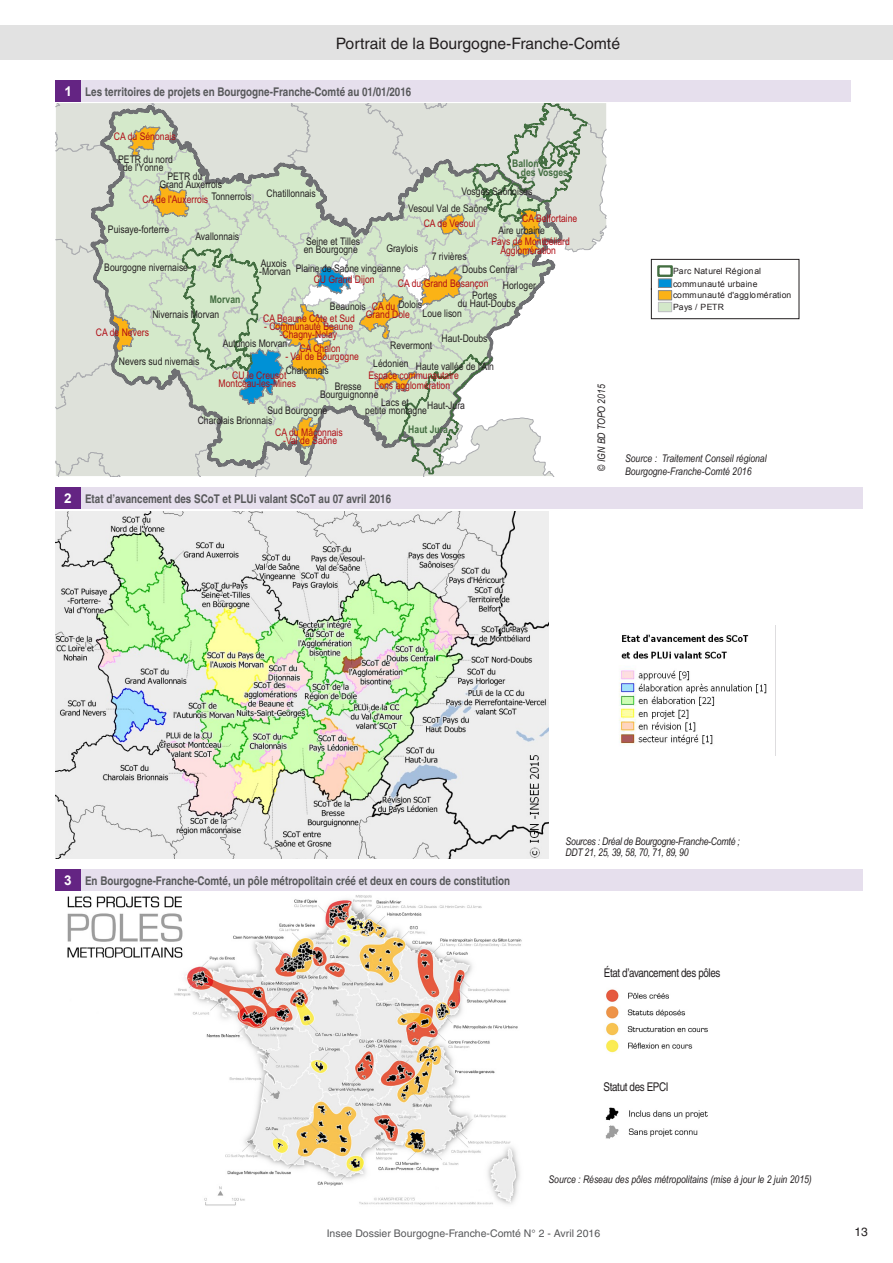
<style>
.page{position:relative;width:893px;height:1263px;background:#fff}
.page>*{position:absolute;margin:0;border:0;box-sizing:border-box;transform-origin:0 0}
.t1{font:15.75px "Helvetica";color:#231f20}
._7__Lettrine_numéro{font:700 13.5px "Arial";color:#fff}
._6_Titre_illustratio{font:700 condensed 12px "Helvetica";color:#57585a}
._9__Illustration_sou{font:condensed 12px "Helvetica";letter-spacing:-.03em;color:#231f20}
.t2{font:12px "Helvetica";color:#231f20}
.t3{font:10.5px/17px "Arial Narrow";color:#231f20}
.t4{font:10.5px/7.9px "Arial Narrow";color:#b00d15;text-align:center}
._8__Source_illustrat{font:italic 10.5px "Arial Narrow";color:#231f20}
._8__Source_illustrat-2{font:italic 10.5px "Arial Narrow";letter-spacing:-.02em;color:#231f20}
.t5{font:10.5px "Helvetica";color:#57585a}
.t6{font:700 10.5px/8.9px "Arial Narrow";color:#436e41}
.t7{font:italic 10.5px "Arial Narrow";color:#231f20}
.t8{font:8.55px/12px "Arial";color:#231f20}
</style>
<div class="page">
<div style="left:0;top:26px;width:893px;height:34px;background:#e2e2e2"></div>
<div style="left:55px;top:81px;width:26px;height:21px;background:#642483"></div>
<div style="left:81px;top:81px;width:769px;height:21px;background:#e6dfed"></div>
<div style="left:55px;top:488px;width:26px;height:21px;background:#642483"></div>
<div style="left:81px;top:488px;width:781px;height:21px;background:#e6dfed"></div>
<div style="left:55px;top:870px;width:26px;height:21px;background:#642483"></div>
<div style="left:81px;top:870px;width:781px;height:21px;background:#e6dfed"></div>
<img style="left:67px;top:895px;width:455px;height:311px">
<img style="left:606px;top:989px;width:102px;height:64px">
<img style="left:605px;top:1107px;width:103px;height:32px">
<svg style="left:55px;top:103px;width:552px;height:373px;background:#d3dcc8"></svg>
<img style="left:55px;top:512px;width:493px;height:346px">
<img style="left:619px;top:634px;width:148px;height:111px">
<svg style="left:651px;top:259px;width:149px;height:60px"></svg>
<h1 class="t1" style="left:336px;top:34px;width:286px">Portrait de la Bourgogne-Franche-Comté</h1>
<p class="_7__Lettrine_numéro" style="left:64px;top:83px;width:9px">1</p>
<p class="_6_Titre_illustratio" style="left:85px;top:85px;width:328px">Les territoires de projets en Bourgogne-Franche-Comté au 01/01/2016</p>
<p class="t4" style="left:114px;top:134px;width:63px">CA du Sénonais</p>
<p class="t3" style="left:167px;top:151px;width:36px;text-indent:-49px">PETR du nord<br>PETR du</p>
<p class="t6" style="left:521px;top:160px;width:49px;text-indent:-9px">Ballon<br>des Vosges</p>
<p class="t3" style="left:159px;top:160px;width:64px;text-indent:-36px">de l'Yonne<br>Grand Auxerrois</p>
<p class="t3" style="left:461px;top:184px;width:72px">Vosges Saônoises</p>
<p class="t3" style="left:267px;top:186px;width:51px">Chatillonnais</p>
<p class="t3" style="left:211px;top:189px;width:42px">Tonnerrois</p>
<p class="t4" style="left:142px;top:197px;width:67px">CA de l'Auxerrois</p>
<p class="t3" style="left:408px;top:201px;width:82px">Vesoul Val de Saône</p>
<p class="t4" style="left:522px;top:215px;width:57px">CA Belfortaine</p>
<p class="t4" style="left:424px;top:221px;width:53px">CA de Vesoul</p>
<p class="t3" style="left:108px;top:222px;width:63px">Puisaye-forterre</p>
<p class="t3" style="left:498px;top:223px;width:48px">Aire urbaine</p>
<p class="t3" style="left:195px;top:229px;width:45px">Avallonnais</p>
<p class="t3" style="left:306px;top:233px;width:56px">Seine et Tilles</p>
<p class="t3" style="left:296px;top:261px;width:107px">Plaine de Saône vingeanne</p>
<p class="t4" style="left:372px;top:304px;width:25px">CA du</p>
<p class="t4" style="left:491px;top:239px;width:80px">Pays de Montbéliard</p>
<p class="t3" style="left:386px;top:241px;width:33px">Graylois</p>
<p class="t3" style="left:304px;top:242px;width:56px">en Bourgogne</p>
<p class="t4" style="left:500px;top:247px;width:57px">Agglomération</p>
<p class="t3" style="left:432px;top:249px;width:36px">7 rivières</p>
<p class="t3" style="left:261px;top:256px;width:27px">Auxois</p>
<p class="t3" style="left:104px;top:260px;width:85px">Bourgogne nivernaise</p>
<p class="t3" style="left:462px;top:261px;width:57px">Doubs Central</p>
<p class="t3" style="left:259px;top:264px;width:33px">-Morvan</p>
<p class="t4" style="left:314px;top:277px;width:62px">CU Grand Dijon</p>
<p class="t4" style="left:398px;top:281px;width:92px">CA du Grand Besançon</p>
<p class="t3" style="left:503px;top:278px;width:35px">Horloger</p>
<p class="t3" style="left:472px;top:288px;width:26px">Portes</p>
<p class="t6" style="left:210px;top:296px;width:32px">Morvan</p>
<p class="t3" style="left:458px;top:295px;width:59px">du Haut-Doubs</p>
<p class="t3" style="left:398px;top:296px;width:25px">Dolois</p>
<p class="t3" style="left:330px;top:299px;width:37px">Beaunois</p>
<p class="t3" style="left:423px;top:306px;width:41px">Loue lison</p>
<p class="t4" style="left:366px;top:311px;width:46px">Grand Dole</p>
<p class="t3" style="left:152px;top:307px;width:69px">Nivernais Morvan</p>
<p class="t4" style="left:263px;top:315px;width:93px">CA Beaune Côte et Sud</p>
<p class="t4" style="left:264px;top:323px;width:91px">- Communauté Beaune -Chagny-Nolay</p>
<p class="t4" style="left:96px;top:330px;width:55px">CA de Nevers</p>
<p class="t3" style="left:442px;top:331px;width:47px">Haut-Doubs</p>
<p class="t3" style="left:223px;top:335px;width:66px">Autunois Morvan</p>
<p class="t3" style="left:390px;top:338px;width:44px">Revermont</p>
<p class="t4" style="left:299px;top:345px;width:43px">CA Chalon</p>
<p class="t4" style="left:285px;top:354px;width:75px">- Val de Bourgogne</p>
<p class="t3" style="left:119px;top:354px;width:82px">Nevers sud nivernais</p>
<p class="t3" style="left:373px;top:356px;width:37px">Lédonien</p>
<p class="t3" style="left:416px;top:359px;width:80px">Haute vallée de l'Ain</p>
<p class="t3" style="left:286px;top:363px;width:45px">Chalonnais</p>
<p class="t4" style="left:232px;top:372px;width:56px">CU le Creusot</p>
<p class="t4" style="left:368px;top:373px;width:92px">Espace communautaire</p>
<p class="t3" style="left:365px;top:399px;width:63px;line-height:7.9px;text-align:center">Lacs et<br>petite montagne</p>
<p class="t4" style="left:219px;top:381px;width:79px">Montceau-les-Mines</p>
<p class="t4" style="left:375px;top:382px;width:77px">Lons agglomération</p>
<p class="t3" style="left:335px;top:378px;width:28px">Bresse</p>
<p class="t3" style="left:320px;top:387px;width:60px">Bourguignonne</p>
<p class="t3" style="left:427px;top:398px;width:39px">Haut-Jura</p>
<p class="t3" style="left:268px;top:403px;width:61px">Sud Bourgogne</p>
<p class="t3" style="left:198px;top:412px;width:76px">Charolais Brionnais</p>
<p class="t6" style="left:408px;top:425px;width:41px">Haut Jura</p>
<p class="t4" style="left:275px;top:429px;width:69px">CA du Mâconnais</p>
<p class="t4" style="left:283px;top:438px;width:55px">-Val de Saône</p>
<p class="_7__Lettrine_numéro" style="left:64px;top:490px;width:9px">2</p>
<p class="_6_Titre_illustratio" style="left:85px;top:491px;width:308px">Etat d’avancement des SCoT et PLUi valant SCoT au 07 avril 2016</p>
<p class="t8" style="left:673px;top:265px;width:119px">Parc Naturel Régional communauté urbaine communauté d'agglomération<br>Pays / PETR</p>
<p class="t7" style="left:595px;top:471px;width:88px;rotate:-90deg">© IGN BD TOPO 2015</p>
<p class="_8__Source_illustrat" style="left:625px;top:451px;width:143px">Source : Traitement Conseil régional</p>
<p class="_8__Source_illustrat" style="left:625px;top:464px;width:128px">Bourgogne-Franche-Comté 2016</p>
<p class="_7__Lettrine_numéro" style="left:64px;top:871px;width:9px">3</p>
<p class="_6_Titre_illustratio" style="left:85px;top:873px;width:427px">En Bourgogne-Franche-Comté, un pôle métropolitain créé et deux en cours de constitution</p>
<p class="_8__Source_illustrat-2" style="left:566px;top:834px;width:176px">Sources : Dréal de Bourgogne-Franche-Comté ;</p>
<p class="_8__Source_illustrat-2" style="left:566px;top:845px;width:125px">DDT 21, 25, 39, 58, 70, 71, 89, 90</p>
<p class="_9__Illustration_sou" style="left:604px;top:966px;width:118px">État d’avancement des pôles</p>
<p class="_9__Illustration_sou" style="left:604px;top:1080px;width:66px">Statut des EPCI</p>
<p class="_8__Source_illustrat" style="left:549px;top:1172px;width:265px">Source : Réseau des pôles métropolitains (mise à jour le 2 juin 2015)</p>
<p class="t5" style="left:327px;top:1227px;width:275px">Insee Dossier Bourgogne-Franche-Comté N° 2 - Avril 2016</p>
<p class="t2" style="left:854px;top:1225px;width:15px">13</p>
</div>
